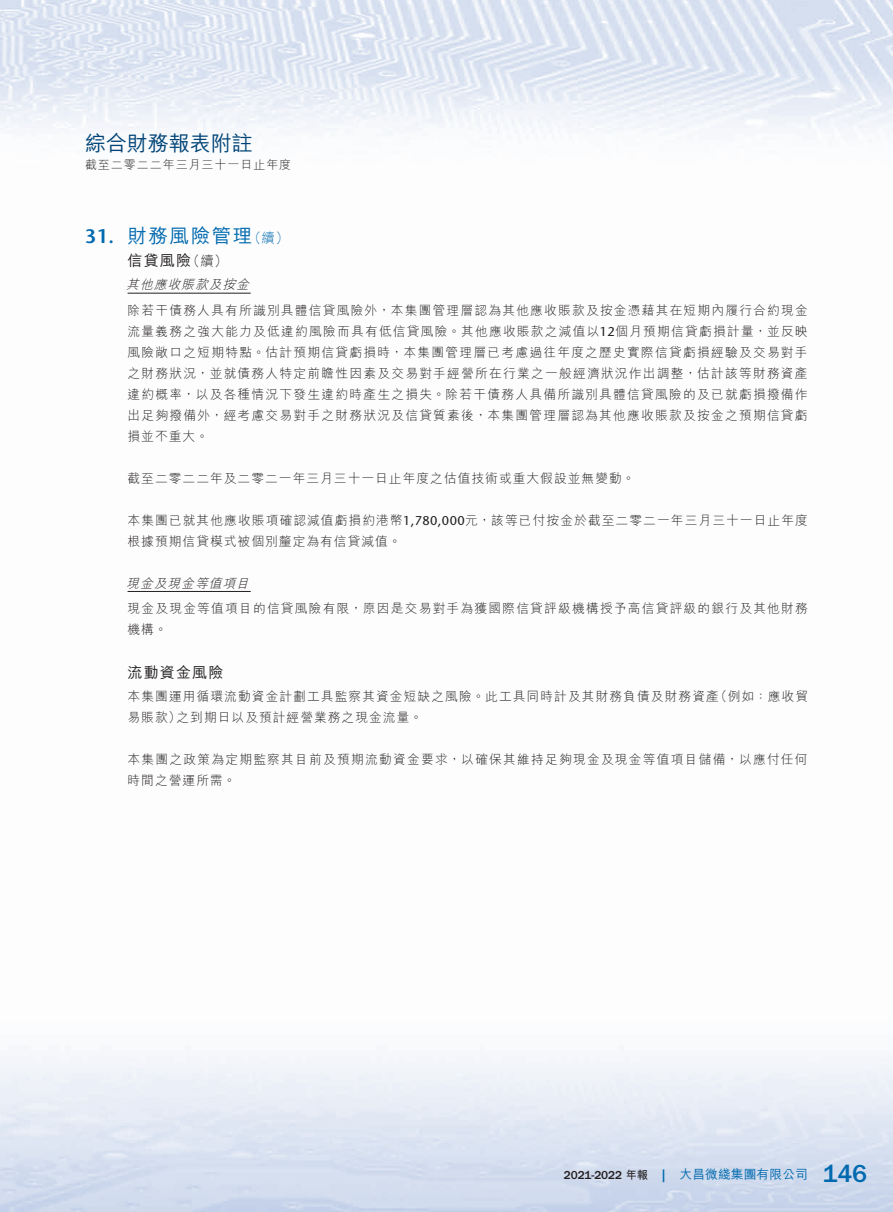
<style>
.page{position:relative;width:893px;height:1212px;background:#fff}
.page>*{position:absolute;margin:0;border:0;box-sizing:border-box;transform-origin:0 0}
.t1{font:500 25.5px "ITC Franklin Gothic Std";color:#016aaf}
.t2{font:500 21px "M Hei HK";color:#047}
.t3{font:500 19.5px "M Hei HK";letter-spacing:.08em;color:#016aaf}
.t4{font:600 19.5px "Stone Sans Std";color:#016aaf}
.t5{font:500 15px "M Hei HK";letter-spacing:.08em;color:#231f20}
.t6{font:300 13.5px "M Hei HK";color:#016aaf}
.t7{font:300 13.5px "M Hei HK";color:#231f20}
.t8{font:300 12.75px/21px "M Hei HK";letter-spacing:.085em;color:#231f20}
.t9{font:italic 300 12.75px "M Hei HK";color:#231f20}
.t10{font:500 12.75px "M Hei HK";letter-spacing:.01em;color:#016aaf}
.t11{font:500 12.75px "ITC Franklin Gothic Std";color:#016aaf}
.t12{font:300 12px "M Hei HK";letter-spacing:.08em;color:#231f20}
.t13{font:500 12px "ITC Franklin Gothic Std";letter-spacing:-.01em;color:#231f20}
.s1{font-family:"Stone Sans Std";font-weight:500}
.s2{font-family:"M Hei HK";font-weight:700;font-size:11.25px}
</style>
<div class="page">
<img style="left:0;top:0;width:893px;height:1212px">
<hr style="left:128px;top:293px;width:123px;height:1px;background:#231f20">
<hr style="left:128px;top:591px;width:123px;height:1px;background:#231f20">
<h2 class="t2" style="left:85px;top:128px;width:169px">綜合財務報表附註</h2>
<p class="t12" style="left:85px;top:156px;width:208px">截至二零二二年三月三十一日止年度</p>
<h3 class="t4" style="left:85px;top:224px;width:31px">31.</h3>
<h3 class="t3" style="left:128px;top:221px;width:126px">財務風險管理</h3>
<p class="t6" style="left:248px;top:228px;width:43px">（續(</p>
<p class="t5" style="left:128px;top:250px;width:65px">信貸風險</p>
<p class="t9" style="left:126px;top:276px;width:129px">其他應收賬款及按金</p>
<p class="t8" style="left:128px;top:299px;width:682px;text-align:justify">除若干債務人具有所識別具體信貸風險外，本集團管理層認為其他應收賬款及按金憑藉其在短期內履行合約現金流量義務之強大能力及低違約風險而具有低信貸風險。其他應收賬款之減值以<span class="s1">12</span>個月預期信貸虧損計量，並反映風險敞口之短期特點。估計預期信貸虧損時，本集團管理層已考慮過往年度之歷史實際信貸虧損經驗及交易對手之財務狀況，並就債務人特定前瞻性因素及交易對手經營所在行業之一般經濟狀況作出調整，估計該等財務資產違約概率，以及各種情況下發生違約時產生之損失。除若干債務人具備所識別具體信貸風險的及已就虧損撥備作出足夠撥備外，經考慮交易對手之財務狀況及信貸質素後，本集團管理層認為其他應收賬款及按金之預期信貸虧損並不重大。</p>
<p class="t8" style="left:128px;top:467px;width:509px">截至二零二二年及二零二一年三月三十一日止年度之估值技術或重大假設並無變動。</p>
<p class="t8" style="left:128px;top:509px;width:682px">本集團已就其他應收賬項確認減值虧損約港幣<span class="s1">1,780,000</span>元，該等已付按金於截至二零二一年三月三十一日止年度根據預期信貸模式被個別釐定為有信貸減值。</p>
<p class="t9" style="left:126px;top:574px;width:129px">現金及現金等值項目</p>
<p class="t8" style="left:128px;top:597px;width:682px">現金及現金等值項目的信貸風險有限，原因是交易對手為獲國際信貸評級機構授予高信貸評級的銀行及其他財務機構。</p>
<p class="t5" style="left:128px;top:661px;width:97px">流動資金風險</p>
<p class="t8" style="left:715px;top:685px;width:95px">（例如：應收貿</p>
<p class="t7" style="left:186px;top:252px;width:43px">（續(</p>
<p class="t8" style="left:177px;top:685px;width:544px;text-indent:-49px">本集團運用循環流動資金計劃工具監察其資金短缺之風險。此工具同時計及其財務負債及財務資產之到期日以及預計經營業務之現金流量。</p>
<p class="t8" style="left:128px;top:706px;width:55px">易賬款）</p>
<p class="t8" style="left:128px;top:748px;width:682px">本集團之政策為定期監察其目前及預期流動資金要求，以確保其維持足夠現金及現金等值項目儲備，以應付任何時間之營運所需。</p>
<p class="t13" style="left:564px;top:1168px;width:86px">2021-2022 <span class="s2">年報</span></p>
<p class="t11" style="left:660px;top:1167px;width:8px">|</p>
<p class="t10" style="left:679px;top:1165px;width:130px">大昌微綫集團有限公司</p>
<h1 class="t1" style="left:823px;top:1159px;width:46px">146</h1>
</div>
